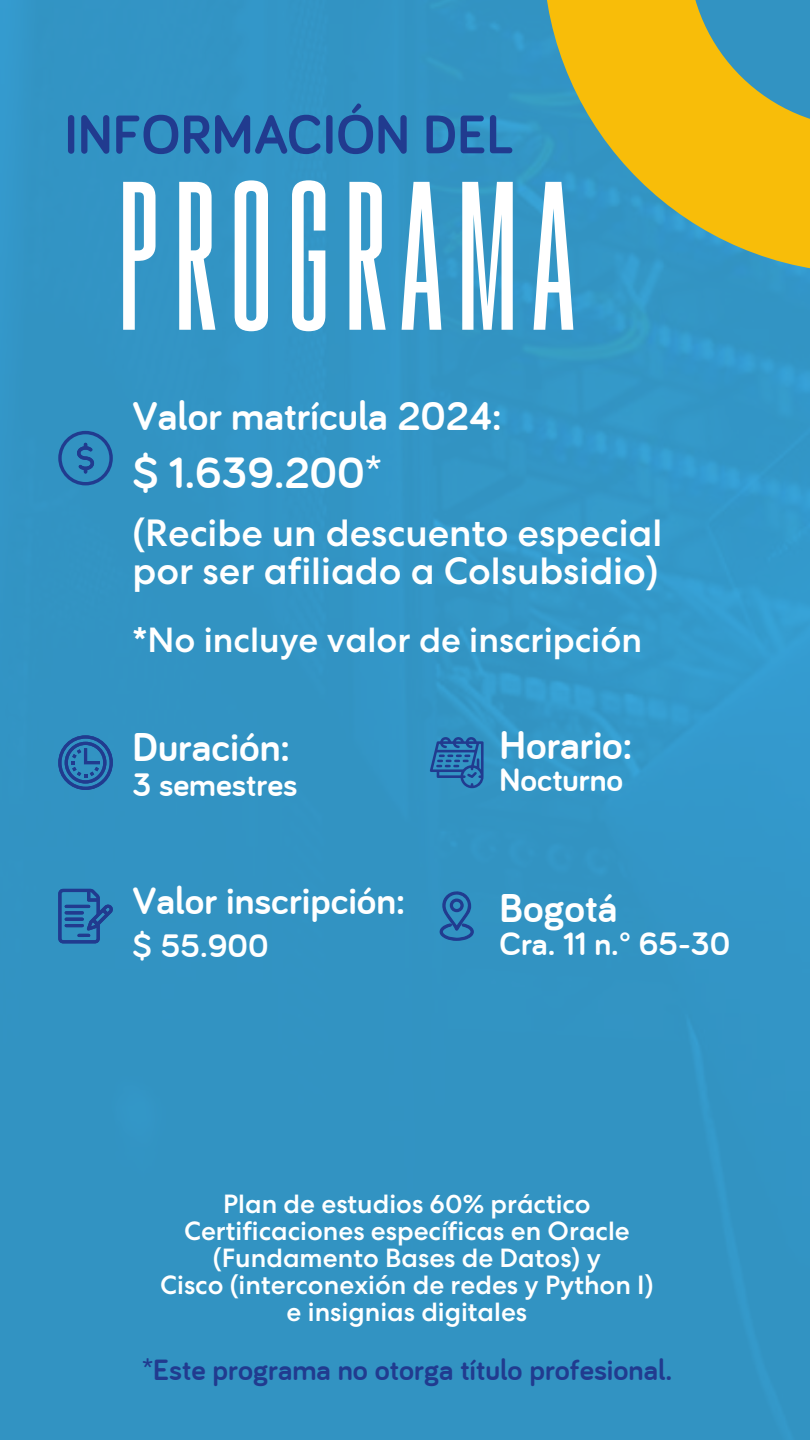
<style>
.page{position:relative;width:810px;height:1440px;background:#3293c3}
.page>*{position:absolute;margin:0;border:0;box-sizing:border-box;transform-origin:0 0}
.t1{font:154.43px "Gobold High";letter-spacing:.07em;color:#fff;scale:1.09 1}
.t2{font:700 56.1px "Bariol";letter-spacing:.01em;color:#213b8f}
.t3{font:700 45.45px "Bariol";color:#fff}
.t4{font:700 41.7px "Bariol";color:#fff}
.t5{font:700 39.6px "Bariol";color:#fff}
.t6{font:500 37.88px/37.8px "Centra No 2";color:#fff}
.t7{font:500 34.88px "Centra No 2";color:#fff}
.t8{font:700 33.67px "Bariol";color:#fff}
.t9{font:700 30.38px "Bariol";color:#213b8f}
.t10{font:500 26.25px/27px "Centra No 2";color:#fff;text-align:center}
</style>
<div class="page">
<svg style="left:543px;top:0;width:267px;height:273px;fill:#f8bd09"></svg>
<svg style="left:58px;top:431px;width:55px;height:54px"></svg>
<svg style="left:58px;top:735px;width:55px;height:55px"></svg>
<svg style="left:58px;top:889px;width:55px;height:54px"></svg>
<svg style="left:430px;top:737px;width:54px;height:52px"></svg>
<svg style="left:439px;top:891px;width:35px;height:50px"></svg>
<h2 class="t2" style="left:65px;top:103px;width:450px">INFORMACIÓN DEL</h2>
<h1 class="t1" style="left:117px;top:186px;width:423px">PROGRAMA</h1>
<h3 class="t4" style="left:133px;top:393px;width:371px">Valor matrícula 2024:</h3>
<h3 class="t3" style="left:133px;top:447px;width:251px">$ 1.639.200*</h3>
<h3 class="t6" style="left:133px;top:517px;width:531px">(Recibe un descuento especial por ser afiliado a Colsubsidio)</h3>
<h3 class="t7" style="left:133px;top:625px;width:511px">*No incluye valor de inscripción</h3>
<h3 class="t4" style="left:133px;top:724px;width:159px">DuraciÛn:</h3>
<h3 class="t4" style="left:499px;top:722px;width:134px">Horario:</h3>
<p class="t8" style="left:133px;top:766px;width:167px">3 semestres</p>
<p class="t8" style="left:499px;top:761px;width:125px">Nocturno</p>
<h3 class="t5" style="left:133px;top:879px;width:274px">Valor inscripciÛn:</h3>
<h3 class="t4" style="left:499px;top:885px;width:120px">Bogotá</h3>
<p class="t8" style="left:133px;top:927px;width:138px">$ 55.900</p>
<p class="t8" style="left:499px;top:925px;width:232px">Cra. 11 n.° 65-30</p>
<p class="t10" style="left:160px;top:1193px;width:495px">Plan de estudios 60% práctico<br>Certificaciones específicas en Oracle (Fundamento Bases de Datos) y<br>Cisco (interconexión de redes y Python I) e insignias digitales</p>
<p class="t9" style="left:142px;top:1354px;width:532px">*Este programa no otorga título profesional.</p>
</div>
